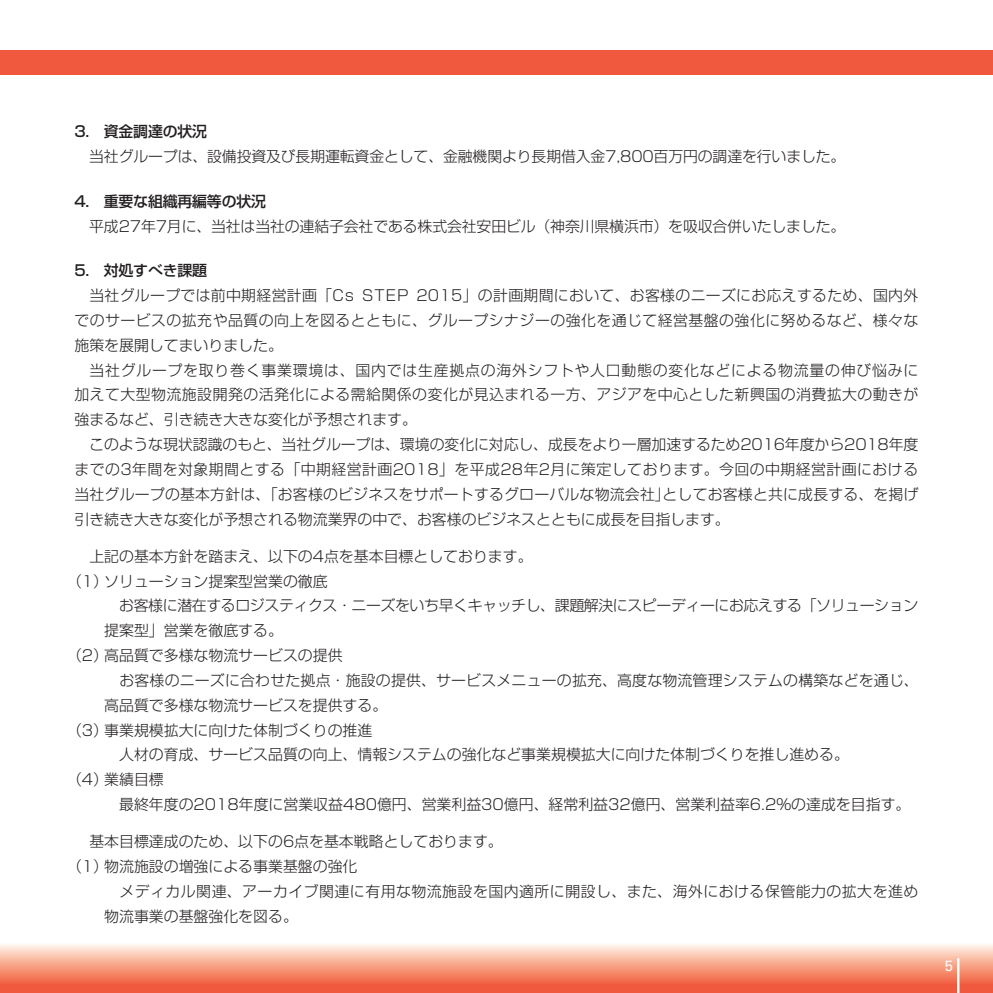
<style>
.page{position:relative;width:993px;height:993px;background:#fff}
.page>*{position:absolute;margin:0;border:0;box-sizing:border-box;transform-origin:0 0}
.t1{font:300 14.88px/24.8px "Shin Go Pr 5";letter-spacing:.02em;color:#231f20}
.t2{font:300 14.88px/24.8px "Shin Go Pr 5";color:#231f20}
.t3{font:300 14.88px/24.8px "Shin Go Pr 5";letter-spacing:.035em;color:#231f20}
.t4{font:300 14.88px "Shin Go Pr 5";letter-spacing:-.025em;color:#231f20}
.t5{font:500 14.88px "Shin Go Pr 5";letter-spacing:-.01em;color:#231f20}
.t6{font:14.88px "Univers LT Std";color:#fff}
</style>
<div class="page">
<div style="left:0;top:982px;width:992px;height:10px;background:#f0593e"></div>
<div style="left:0;top:943px;width:992px;height:40px;background:linear-gradient(to bottom,#fff8ec,#f26844)"></div>
<hr style="left:956px;top:957px;width:3px;height:35px;background:#fff">
<div style="left:0;top:50px;width:992px;height:24px;background:#f0593e"></div>
<p class="t5" style="left:74px;top:119px;width:134px">3. 資金調達の状況</p>
<p class="t2" style="left:74px;top:142px;width:772px">　当社グループは、設備投資及び長期運転資金として、金融機関より長期借入金7,800百万円の調達を行いました。</p>
<p class="t5" style="left:74px;top:189px;width:193px">4. 重要な組織再編等の状況</p>
<p class="t2" style="left:74px;top:212px;width:772px">　平成27年7月に、当社は当社の連結子会社である株式会社安田ビル（神奈川県横浜市）を吸収合併いたしました。</p>
<p class="t5" style="left:74px;top:258px;width:134px">5. 対処すべき課題</p>
<p class="t1" style="left:74px;top:281px;width:845px">　当社グループでは前中期経営計画「Cs STEP 2015」の計画期間において、お客様のニーズにお応えするため、国内外でのサービスの拡充や品質の向上を図るとともに、グループシナジーの強化を通じて経営基盤の強化に努めるなど、様々な施策を展開してまいりました。<br>　当社グループを取り巻く事業環境は、国内では生産拠点の海外シフトや人口動態の変化などによる物流量の伸び悩みに加えて大型物流施設開発の活発化による需給関係の変化が見込まれる一方、アジアを中心とした新興国の消費拡大の動きが強まるなど、引き続き大きな変化が予想されます。<br>　このような現状認識のもと、当社グループは、環境の変化に対応し、成長をより一層加速するため2016年度から2018年度までの3年間を対象期間とする「中期経営計画2018」を平成28年2月に策定しております。今回の中期経営計画における当社グループの基本方針は、「お客様のビジネスをサポートするグローバルな物流会社｣としてお客様と共に成長する、を掲げ引き続き大きな変化が予想される物流業界の中で、お客様のビジネスとともに成長を目指します。</p>
<p class="t2" style="left:67px;top:542px;width:467px;text-indent:7px">　上記の基本方針を踏まえ、以下の4点を基本目標としております。（1）ソリューション提案型営業の徹底</p>
<p class="t4" style="left:119px;top:593px;width:800px">お客様に潜在するロジスティクス・ニーズをいち早くキャッチし、課題解決にスピーディーにお応えする「ソリューション</p>
<p class="t2" style="left:104px;top:616px;width:180px">提案型」営業を徹底する。</p>
<p class="t2" style="left:67px;top:641px;width:277px">（2）高品質で多様な物流サービスの提供</p>
<p class="t2" style="left:104px;top:666px;width:815px">　お客様のニーズに合わせた拠点・施設の提供、サービスメニューの拡充、高度な物流管理システムの構築などを通じ、</p>
<p class="t2" style="left:104px;top:691px;width:284px">高品質で多様な物流サービスを提供する。</p>
<p class="t2" style="left:67px;top:715px;width:307px">（3）事業規模拡大に向けた体制づくりの推進</p>
<p class="t2" style="left:104px;top:740px;width:746px">　人材の育成、サービス品質の向上、情報システムの強化など事業規模拡大に向けた体制づくりを推し進める。</p>
<p class="t2" style="left:67px;top:765px;width:98px">（4）業績目標</p>
<p class="t2" style="left:104px;top:790px;width:807px">　最終年度の2018年度に営業収益480億円、営業利益30億円、経常利益32億円、営業利益率6.2％の達成を目指す。</p>
<p class="t2" style="left:67px;top:827px;width:437px;text-indent:7px">　基本目標達成のため、以下の6点を基本戦略としております。（1）物流施設の増強による事業基盤の強化</p>
<p class="t3" style="left:104px;top:877px;width:815px;text-indent:15px">メディカル関連、アーカイブ関連に有用な物流施設を国内適所に開設し、また、海外における保管能力の拡大を進め物流事業の基盤強化を図る。</p>
<p class="t6" style="left:944px;top:956px;width:10px">5</p>
</div>
